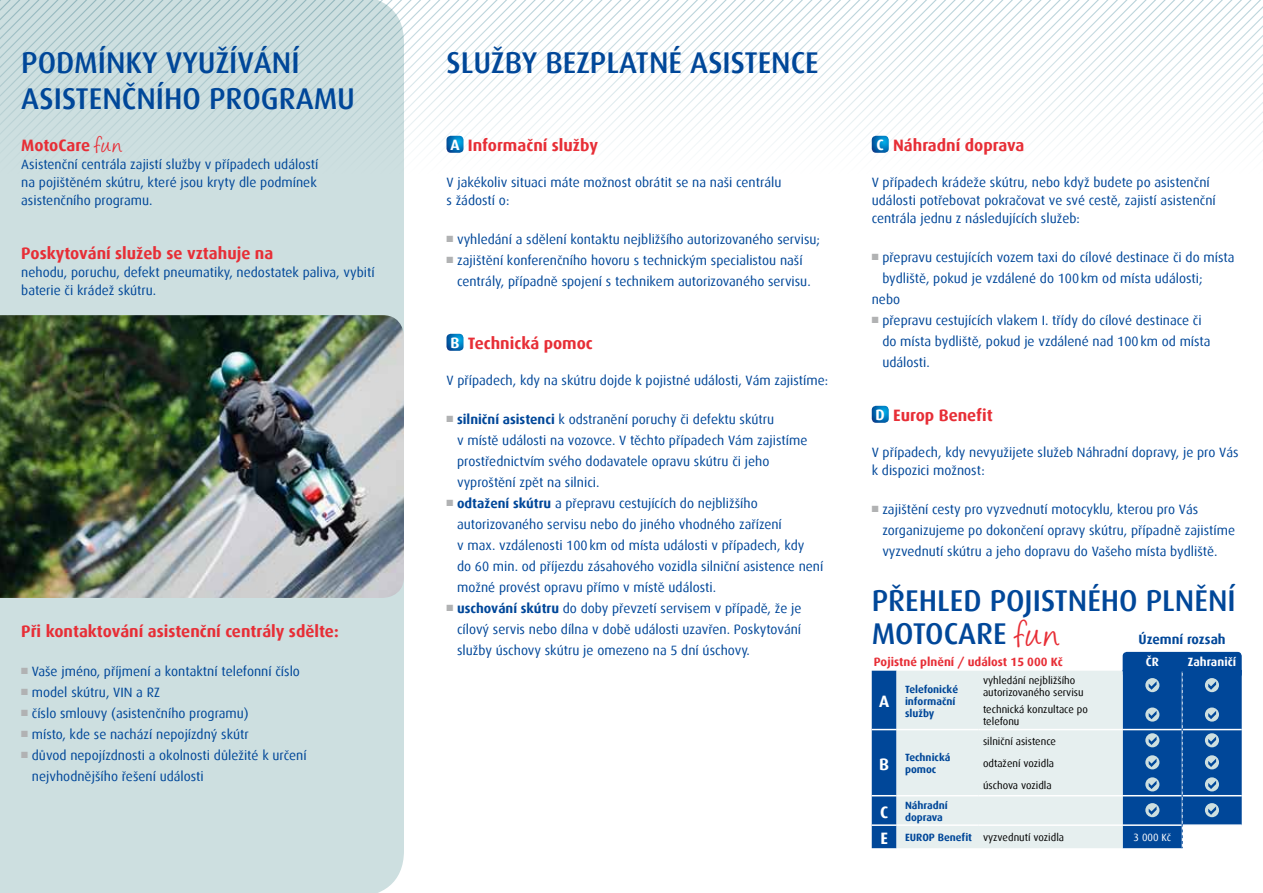
<style>
.page{position:relative;width:1263px;height:893px;background:#fff}
.page>*{position:absolute;margin:0;border:0;box-sizing:border-box;transform-origin:0 0}
.t1{font:500 30px/36px "Dax CE";color:#004799}
.t2{font:700 16.5px "Dax CE";color:#e72e36}
.t3{font:700 16.5px "Dax CE";color:#fff}
.t4{font:13.5px/21px "Dax CE";color:#004799}
.t5{font:700 13.5px "Dax CE";color:#004799}
.t6{font:700 12px "Dax CE";color:#e72e36}
.t7{font:700 12px "Dax CE";color:#fff}
.t8{font:10.5px/12px "Dax CE";color:#000}
.t9{font:700 10.5px/12px "Dax CE";color:#004799}
.t10{font:10.5px "Dax CE";color:#fff}
.s1{font-family:"Angelina";font-weight:400;font-size:27px}
.s2{color:#b1b2b3}
.s3{font-size:15px;color:#fff}
.s4{font-weight:700}
.s5{font-family:"Angelina";font-weight:400;font-size:43.5px;color:#e72e36}
.s6{font-weight:700;font-size:16.5px;color:#fff}
.s7{font-weight:700;color:#004799}
</style>
<div class="page">
<div style="left:0;top:175px;width:404px;height:718px;background:#cddfe0"></div>
<svg style="left:0;top:0;width:539px;height:175px"></svg>
<svg style="left:539px;top:0;width:724px;height:150px"></svg>
<svg style="left:446px;top:136px;width:17px;height:17px"></svg>
<svg style="left:446px;top:334px;width:17px;height:17px"></svg>
<svg style="left:872px;top:136px;width:17px;height:17px"></svg>
<svg style="left:872px;top:406px;width:17px;height:17px"></svg>
<img style="left:0;top:315px;width:404px;height:283px">
<div style="left:1123px;top:652px;width:119px;height:26px;background:#004799;border-radius:4px"></div>
<svg style="left:1123px;top:671px;width:119px;height:177px;fill:#004799"></svg>
<hr style="left:1123px;top:729px;width:59px;height:1px;background:#fff">
<hr style="left:1182px;top:729px;width:60px;height:1px;background:#fff">
<svg style="left:872px;top:671px;width:251px;height:177px"></svg>
<hr style="left:896px;top:795px;width:83px;height:1px;background:#fff">
<hr style="left:979px;top:795px;width:144px;height:1px;background:#fff">
<hr style="left:1123px;top:795px;width:59px;height:1px;background:#fff">
<hr style="left:1182px;top:795px;width:60px;height:1px;background:#fff">
<hr style="left:872px;top:824px;width:24px;height:2px;background:#fff">
<hr style="left:896px;top:824px;width:83px;height:2px;background:#fff">
<hr style="left:979px;top:824px;width:144px;height:2px;background:#fff">
<hr style="left:1123px;top:824px;width:59px;height:2px;background:#fff">
<hr style="left:1182px;top:824px;width:60px;height:2px;background:#fff">
<svg style="left:1182px;top:671px;width:1px;height:177px"></svg>
<svg style="left:1145px;top:678px;width:14px;height:14px"></svg>
<svg style="left:1149px;top:681px;width:7px;height:9px"></svg>
<div style="left:1205px;top:678px;width:14px;height:14px;background:#cddfe0;border-radius:50%"></div>
<svg style="left:1208px;top:681px;width:8px;height:9px"></svg>
<svg style="left:1145px;top:707px;width:14px;height:15px"></svg>
<svg style="left:1149px;top:711px;width:7px;height:8px"></svg>
<svg style="left:1205px;top:707px;width:14px;height:15px"></svg>
<svg style="left:1208px;top:711px;width:8px;height:8px"></svg>
<svg style="left:1145px;top:733px;width:14px;height:14px"></svg>
<svg style="left:1149px;top:736px;width:7px;height:9px"></svg>
<svg style="left:1205px;top:733px;width:14px;height:14px"></svg>
<svg style="left:1208px;top:736px;width:8px;height:9px"></svg>
<svg style="left:1145px;top:755px;width:14px;height:14px"></svg>
<svg style="left:1149px;top:759px;width:7px;height:8px"></svg>
<div style="left:1205px;top:755px;width:14px;height:14px;background:#cddfe0;border-radius:50%"></div>
<svg style="left:1208px;top:759px;width:8px;height:8px"></svg>
<svg style="left:1145px;top:777px;width:14px;height:14px"></svg>
<svg style="left:1149px;top:781px;width:7px;height:8px"></svg>
<div style="left:1205px;top:777px;width:14px;height:14px;background:#cddfe0;border-radius:50%"></div>
<svg style="left:1208px;top:781px;width:8px;height:8px"></svg>
<svg style="left:1145px;top:803px;width:14px;height:14px"></svg>
<svg style="left:1149px;top:806px;width:7px;height:9px"></svg>
<div style="left:1205px;top:803px;width:14px;height:14px;background:#cddfe0;border-radius:50%"></div>
<svg style="left:1208px;top:806px;width:8px;height:9px"></svg>
<h1 class="t1" style="left:21px;top:43px;width:335px">PO DMÍNKY VYUŽÍVÁNÍ<br>ASISTENČNÍHO PROGRAMU</h1>
<h1 class="t1" style="left:446px;top:43px;width:374px">SLUŽBY BEZPLATN É ASISTENCE</h1>
<p class="t2" style="left:21px;top:134px;width:103px">MotoCare <span class="s1">fun</span></p>
<p class="t4" style="left:21px;top:154px;width:299px;line-height:18px;text-align:justify">Asistenční centrála zajistí služby v případech událostí na pojištěném skútru, které jsou kryty dle podmínek asistenčního programu.</p>
<p class="t2" style="left:21px;top:242px;width:254px">Poskytování služeb se vztahuje na</p>
<p class="t4" style="left:21px;top:262px;width:355px;line-height:18px">nehodu, poruchu, defekt pneumatiky, nedostatek paliva, vybití baterie či krádež skútru.</p>
<p class="t2" style="left:21px;top:620px;width:319px">Při kontaktování asistenční centrály sdělte:</p>
<p class="t4" style="left:21px;top:660px;width:280px"><span class="s2">■</span> Vaše jméno, příjmení a kontaktní telefonní číslo</p>
<p class="t4" style="left:21px;top:681px;width:140px"><span class="s2">■</span> model skútru, VIN a RZ</p>
<p class="t4" style="left:21px;top:702px;width:229px"><span class="s2">■</span> číslo smlouvy (asistenčního programu)</p>
<p class="t4" style="left:21px;top:723px;width:229px"><span class="s2">■</span> místo, kde se nachází nepojízdný skútr</p>
<p class="t4" style="left:32px;top:744px;width:276px;text-indent:-11px"><span class="s2">■</span> důvod nepojízdnosti a okolnosti důležité k určení nejvhodnějšího řešení události</p>
<p class="t2" style="left:450px;top:134px;width:149px"><span class="s3">A</span> Informační služby</p>
<p class="t4" style="left:446px;top:172px;width:336px;line-height:18px">V jakékoliv situaci máte možnost obrátit se na naši centrálu s žádostí o:</p>
<p class="t4" style="left:446px;top:228px;width:375px"><span class="s2">■</span> vyhledání a sdělení kontaktu nejbližšího autorizovaného servisu;</p>
<p class="t4" style="left:457px;top:249px;width:355px;text-indent:-11px"><span class="s2">■</span> zajištění konferenčního hovoru s technickým specialistou naší centrály, případně spojení s technikem autorizovaného servisu.</p>
<p class="t2" style="left:450px;top:332px;width:144px"><span class="s3">B</span> Technická pomoc</p>
<p class="t4" style="left:446px;top:369px;width:383px">V případech, kdy na skútru dojde k pojistné události, Vám zajistíme:</p>
<p class="t4" style="left:457px;top:408px;width:352px;text-indent:-11px"><span class="s2">■</span> <span class="s4">silniční asistenci</span> k odstranění poruchy či defektu skútru<br>v místě události na vozovce. V těchto případech Vám zajistíme prostřednictvím svého dodavatele opravu skútru či jeho vyproštění zpět na silnici.</p>
<p class="t4" style="left:457px;top:492px;width:368px;text-indent:-11px"><span class="s2">■</span> <span class="s4">odtažení skútru</span> a přepravu cestujících do nejbližšího autorizovaného servisu nebo do jiného vhodného zařízení<br>v max. vzdálenosti 100km od místa události v případech, kdy<br>do 60 min. od příjezdu zásahového vozidla silniční asistence není možné provést opravu přímo v místě události.</p>
<p class="t4" style="left:457px;top:597px;width:346px;text-align:justify;text-indent:-11px"><span class="s2">■</span> <span class="s4">uschování skútru</span> do doby převzetí servisem v případě, že je cílový servis nebo dílna v době události uzavřen. Poskytování služby úschovy skútru je omezeno na 5 dní úschovy.</p>
<p class="t2" style="left:876px;top:134px;width:149px"><span class="s3">C</span> Náhradní doprava</p>
<p class="t4" style="left:872px;top:172px;width:346px;line-height:18px">V případech krádeže skútru, nebo když budete po asistenční události potřebovat pokračovat ve své cestě, zajistí asistenční centrála jednu z následujících služeb:</p>
<p class="t4" style="left:872px;top:246px;width:364px"><span class="s2">■</span> přepravu cestujících vozem taxi do cílové destinace či do místa</p>
<p class="t4" style="left:882px;top:267px;width:322px">bydliště, pokud je vzdálené do 100km od místa události;</p>
<p class="t4" style="left:872px;top:288px;width:30px">nebo</p>
<p class="t4" style="left:882px;top:309px;width:330px;text-indent:-11px"><span class="s2">■</span> přepravu cestujících vlakem I. třídy do cílové destinace či do místa bydliště, pokud je vzdálené nad 100km od místa události.</p>
<p class="t2" style="left:876px;top:404px;width:119px"><span class="s3">D</span> Europ Benefit</p>
<p class="t4" style="left:872px;top:442px;width:368px;line-height:18px">V případech, kdy nevyužijete služeb Náhradní dopravy, je pro Vás k dispozici možnost:</p>
<p class="t4" style="left:882px;top:498px;width:354px;text-indent:-11px"><span class="s2">■</span> zajištění cesty pro vyzvednutí motocyklu, kterou pro Vás zorganizujeme po dokončení opravy skútru, případně zajistíme vyzvednutí skútru a jeho dopravu do Vašeho místa bydliště.</p>
<h1 class="t1" style="left:872px;top:584px;width:365px;line-height:33px">PŘEHLED POJISTNÉHO PLNĚNÍ<br>MOTOCARE <span class="s5">fun</span></h1>
<p class="t5" style="left:1139px;top:631px;width:89px">Územní rozsah</p>
<p class="t6" style="left:874px;top:654px;width:191px">Pojistné plnění / událost 15 000 Kč</p>
<p class="t7" style="left:1146px;top:654px;width:14px">ČR</p>
<p class="t7" style="left:1188px;top:654px;width:50px">Zahraničí</p>
<p class="t3" style="left:879px;top:691px;width:12px">A</p>
<p class="t9" style="left:905px;top:683px;width:55px">Telefonické informační služby</p>
<p class="t8" style="left:983px;top:674px;width:102px">vyhledání nejbližšího autorizovaného servisu</p>
<p class="t8" style="left:983px;top:703px;width:106px">technická konzultace po telefonu</p>
<p class="t3" style="left:879px;top:753px;width:11px">B</p>
<p class="t9" style="left:905px;top:751px;width:47px">Technická pomoc</p>
<p class="t8" style="left:983px;top:730px;width:74px;line-height:22px">silniční asistence odtažení vozidla úschova vozidla</p>
<p class="t3" style="left:880px;top:801px;width:10px">C</p>
<p class="t9" style="left:905px;top:799px;width:44px">Náhradní doprava</p>
<p class="t8" style="left:880px;top:831px;width:185px"><span class="s6">E</span> <span class="s7">EUROP Benefit</span> vyzvednutí vozidla</p>
<p class="t10" style="left:1133px;top:831px;width:39px">3 000 Kč</p>
</div>
